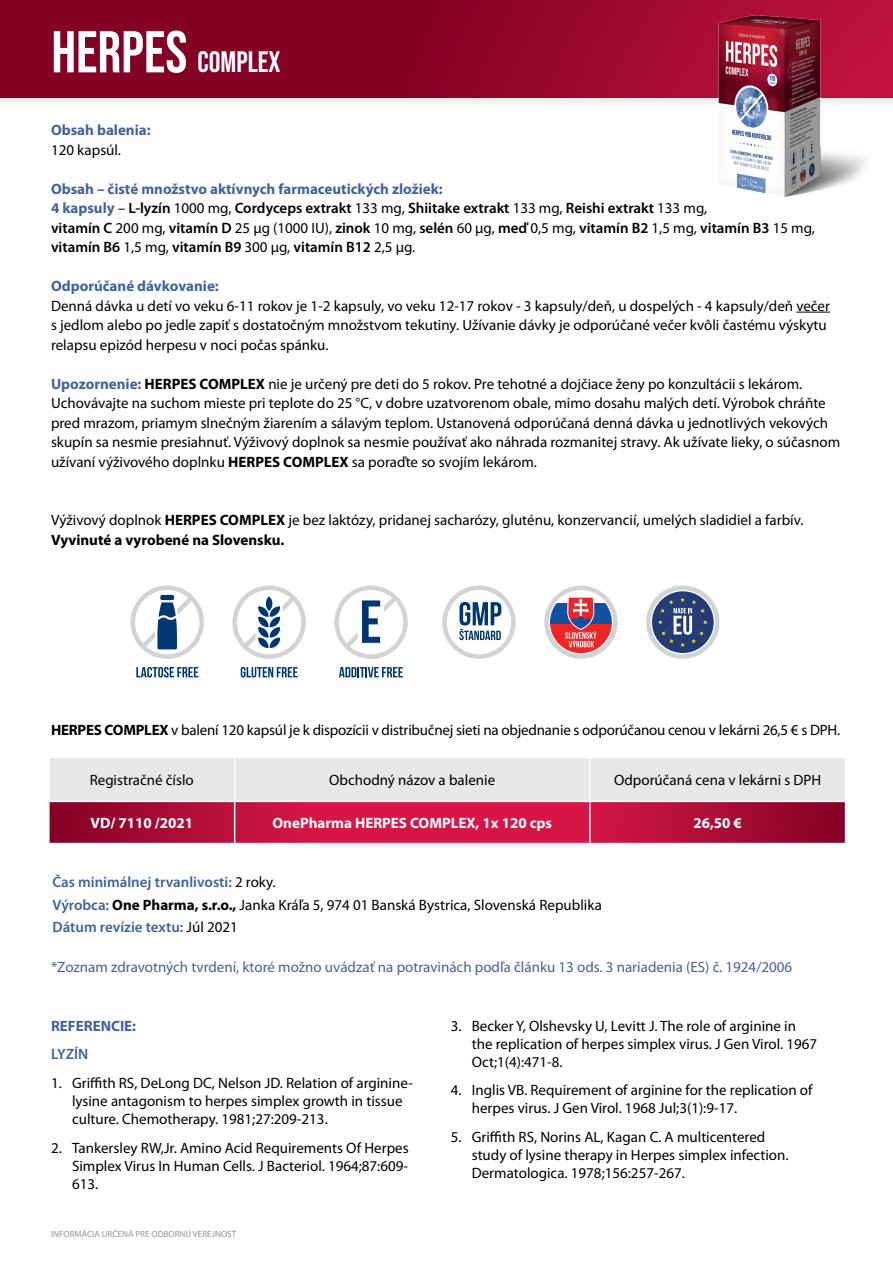
<style>
.page{position:relative;width:893px;height:1263px;background:#fff}
.page>*{position:absolute;margin:0;border:0;box-sizing:border-box;transform-origin:0 0}
.t1{font:29.4px "Bebas Neue";color:#fff}
.t2{font:15px/18px "Myriad Pro";color:#000}
.t3{font:600 15px/19.5px "Myriad Pro";color:#000}
.t4{font:15px "Myriad Pro";color:#41629e}
.t5{font:700 15px "Myriad Pro";color:#fff}
.t6{font:700 15px "Myriad Pro";color:#41629e}
.t7{font:600 15px "Myriad Pro";color:#41629e}
.t8{font:9px "Myriad Pro";color:#939598}
.s1{font-size:58.95px}
.s2{font-weight:700;color:#41629e}
.s3{font-weight:400}
.s4{font-weight:700}
.s5{font-weight:600;color:#41629e}
</style>
<div class="page">
<div style="left:0;top:0;width:893px;height:110px;background:#f6f6f6"></div>
<div style="left:0;top:0;width:893px;height:98px;background:linear-gradient(to right,#76001f,#b30f38)"></div>
<hr style="left:796px;top:312px;width:34px;height:1px;background:#000">
<svg style="left:50px;top:758px;width:795px;height:85px;background:#d17e94"></svg>
<hr style="left:48px;top:801px;width:187px;height:1px;background:#fff">
<hr style="left:235px;top:801px;width:355px;height:1px;background:#fff">
<hr style="left:590px;top:801px;width:256px;height:1px;background:#fff">
<hr style="left:234px;top:758px;width:1px;height:43px;background:#fff">
<hr style="left:589px;top:758px;width:1px;height:43px;background:#fff">
<hr style="left:234px;top:802px;width:1px;height:41px;background:#fff">
<hr style="left:589px;top:802px;width:1px;height:41px;background:#fff">
<img style="left:697px;top:9px;width:175px;height:188px">
<svg style="left:130px;top:585px;width:74px;height:74px"></svg>
<svg style="left:136px;top:667px;width:62px;height:10px"></svg>
<svg style="left:232px;top:585px;width:74px;height:74px"></svg>
<svg style="left:241px;top:667px;width:57px;height:10px"></svg>
<svg style="left:339px;top:667px;width:64px;height:10px"></svg>
<svg style="left:334px;top:585px;width:74px;height:74px"></svg>
<svg style="left:442px;top:585px;width:74px;height:74px"></svg>
<svg style="left:544px;top:585px;width:74px;height:74px"></svg>
<svg style="left:646px;top:585px;width:73px;height:74px"></svg>
<h1 class="t1" style="left:51px;top:46px;width:231px"><span class="s1">HERPES</span> COMPLEX</h1>
<p class="t6" style="left:51px;top:120px;width:101px">Obsah balenia:</p>
<p class="t2" style="left:51px;top:140px;width:72px">120 kapsúl.</p>
<p class="t3" style="left:51px;top:178px;width:765px"><span class="s2">Obsah – čisté množstvo aktívnych farmaceutických zložiek:<br>4 kapsuly</span> <span class="s3">–</span> L-lyzín <span class="s3">1000 mg,</span> Cordyceps extrakt <span class="s3">133 mg,</span> Shiitake extrakt <span class="s3">133 mg,</span> Reishi extrakt <span class="s3">133 mg,<br></span>vitamín C <span class="s3">200 mg,</span> vitamín D <span class="s3">25 μg (1000 IU),</span> zinok <span class="s3">10 mg,</span> selén <span class="s3">60 μg,</span> meď <span class="s3">0,5 mg,</span> vitamín B2 <span class="s3">1,5 mg,</span> vitamín B3 <span class="s3">15 mg, </span>vitamín B6 <span class="s3">1,5 mg,</span> vitamín B9 <span class="s3">300 μg,</span> vitamín B12 <span class="s3">2,5 μg.</span></p>
<p class="t6" style="left:51px;top:276px;width:169px">Odporúčané dávkovanie:</p>
<p class="t2" style="left:51px;top:296px;width:780px;line-height:19.5px">Denná dávka u detí vo veku 6-11 rokov je 1-2 kapsuly, vo veku 12-17 rokov - 3 kapsuly/deň, u dospelých - 4 kapsuly/deň večer s jedlom alebo po jedle zapiť s dostatočným množstvom tekutiny. Užívanie dávky je odporúčané večer kvôli častému výskytu relapsu epizód herpesu v noci počas spánku.</p>
<p class="t2" style="left:51px;top:374px;width:791px;line-height:19.5px"><span class="s2">Upozornenie:</span> <span class="s4">HERPES COMPLEX</span> nie je určený pre deti do 5 rokov. Pre tehotné a dojčiace ženy po konzultácii s lekárom.<br>Uchovávajte na suchom mieste pri teplote do 25 °C, v dobre uzatvorenom obale, mimo dosahu malých detí. Výrobok chráňte pred mrazom, priamym slnečným žiarením a sálavým teplom. Ustanovená odporúčaná denná dávka u jednotlivých vekových skupín sa nesmie presiahnuť. Výživový doplnok sa nesmie používať ako náhrada rozmanitej stravy. Ak užívate lieky, o súčasnom užívaní výživového doplnku <span class="s4">HERPES COMPLEX</span> sa poraďte so svojím lekárom.</p>
<p class="t2" style="left:51px;top:510px;width:754px;line-height:19.5px">Výživový doplnok <span class="s4">HERPES COMPLEX</span> je bez laktózy, pridanej sacharózy, gluténu, konzervancií, umelých sladidiel a farbív.<br><span class="s4">Vyvinuté a vyrobené na Slovensku.</span></p>
<p class="t2" style="left:51px;top:720px;width:791px"><span class="s4">HERPES COMPLEX</span> v balení 120 kapsúl je k dispozícii v distribučnej sieti na objednanie s odporúčanou cenou v lekárni 26,5 € s DPH.</p>
<p class="t2" style="left:90px;top:771px;width:106px">Registračné číslo</p>
<p class="t2" style="left:329px;top:771px;width:167px">Obchodný názov a balenie</p>
<p class="t2" style="left:614px;top:771px;width:209px">Odporúčaná cena v lekárni s DPH</p>
<p class="t5" style="left:90px;top:813px;width:104px">VD/ 7110 /2021</p>
<p class="t5" style="left:272px;top:813px;width:281px">OnePharma HERPES COMPLEX, 1x 120 cps</p>
<p class="t5" style="left:693px;top:813px;width:50px">26,50 €</p>
<p class="t2" style="left:52px;top:871px;width:551px;line-height:22.5px"><span class="s5">Čas minimálnej trvanlivosti:</span> 2 roky.<br><span class="s5">Výrobca:</span> <span class="s4">One Pharma, s.r.o.,</span> Janka Kráľa 5, 974 01 Banská Bystrica, Slovenská Republika<br><span class="s5">Dátum revízie textu:</span> Júl 2021</p>
<p class="t4" style="left:51px;top:958px;width:743px">*Zoznam zdravotných tvrdení, ktoré možno uvádzať na potravinách podľa článku 13 ods. 3 nariadenia (ES) č. 1924/2006</p>
<p class="t6" style="left:51px;top:1016px;width:87px">REFERENCIE:</p>
<p class="t7" style="left:51px;top:1045px;width:39px">LYZÍN</p>
<p class="t2" style="left:72px;top:1073px;width:342px;text-indent:-21px">1. Griffith RS, DeLong DC, Nelson JD. Relation of arginine&shy;lysine antagonism to herpes simplex growth in tissue culture. Chemotherapy. 1981;27:209-213.</p>
<p class="t2" style="left:72px;top:1138px;width:338px;text-align:justify;text-indent:-21px">2. Tankersley RW,Jr. Amino Acid Requirements Of Herpes Simplex Virus In Human Cells. J Bacteriol. 1964;87:609- 613.</p>
<p class="t8" style="left:51px;top:1229px;width:187px">INFORMÁCIA URČENÁ PRE ODBORNÚ VEREJNOSŤ</p>
<p class="t2" style="left:472px;top:1016px;width:347px;text-indent:-21px">3. Becker Y, Olshevsky U, Levitt J. The role of arginine in the replication of herpes simplex virus. J Gen Virol. 1967<br>Oct;1(4):471-8.</p>
<p class="t2" style="left:472px;top:1081px;width:342px;text-indent:-21px">4. Inglis VB. Requirement of arginine for the replication of herpes virus. J Gen Virol. 1968 Jul;3(1):9-17.</p>
<p class="t2" style="left:472px;top:1127px;width:318px;text-indent:-21px">5. Griffith RS, Norins AL, Kagan C. A multicentered study of lysine therapy in Herpes simplex infection.<br>Dermatologica. 1978;156:257-267.</p>
</div>
